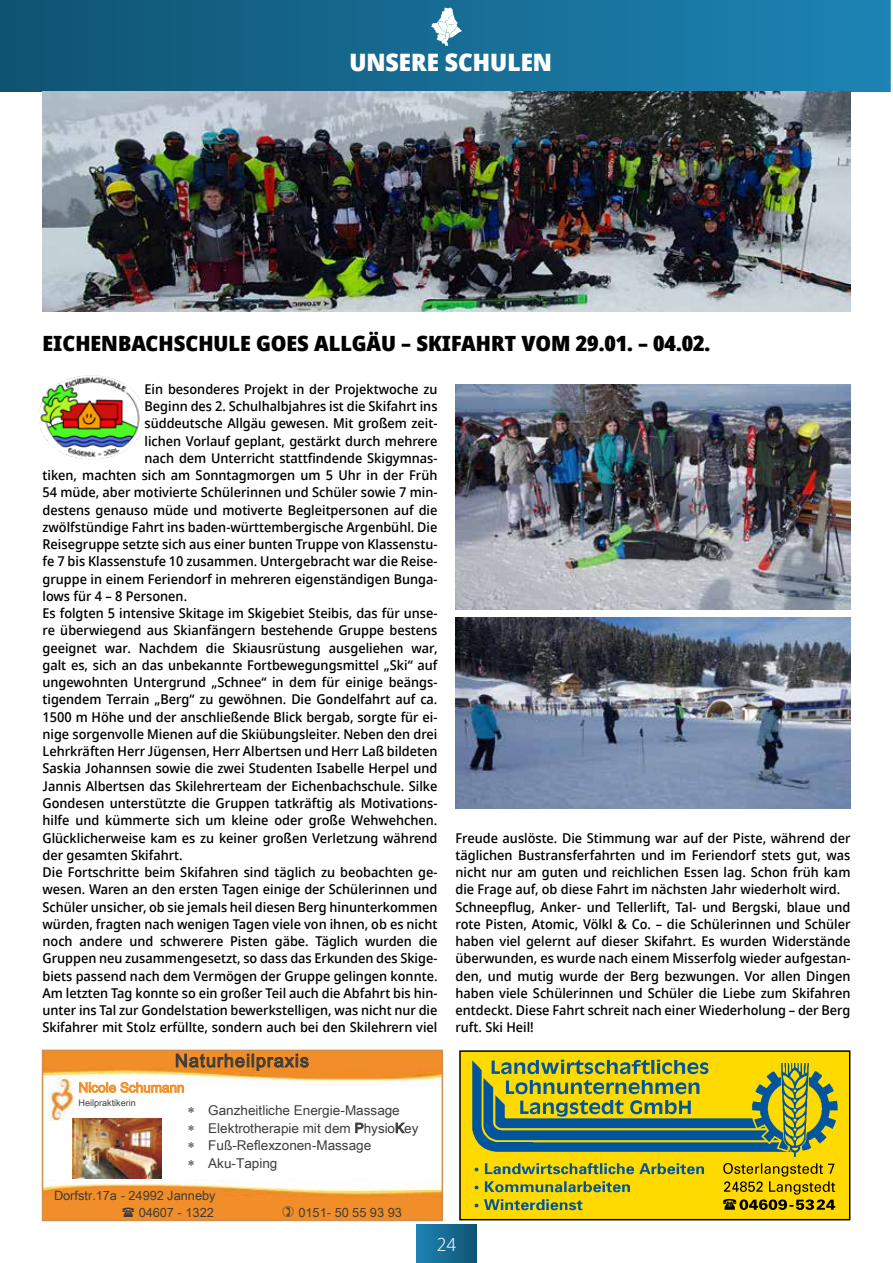
<style>
.page{position:relative;width:893px;height:1263px;background:#fff}
.page>*{position:absolute;margin:0;border:0;box-sizing:border-box;transform-origin:0 0}
.t1{font:900 24px "Avrile Sans";color:#fff}
.t2{font:900 21px "Avrile Sans";color:#000}
.t3{font:18px "Arial Unicode MS";letter-spacing:.055em;color:#3e3d3c}
.t4{font:300 18px "Avrile Sans";color:#fff}
.t5{font:500 13.5px/17.2px "Avrile Sans";color:#000}
.t6{font:13.5px/17.7px "Arial Unicode MS";letter-spacing:.005em;color:#3e3d3c}
.t7{font:13.5px "Arial Unicode MS";letter-spacing:.005em;color:#f28f2a}
.t8{font:12.75px/16.8px "Arial Unicode MS";letter-spacing:-.005em;color:#3e3d3c;text-align:right}
.t9{font:9px "Arial Unicode MS";color:#3e3d3c}
</style>
<div class="page">
<div style="left:417px;top:1225px;width:59px;height:38px;background:linear-gradient(to right,#1d84b5,#105472)"></div>
<div style="left:0;top:0;width:893px;height:91px;background:linear-gradient(to right,#105472,#1e84b5)"></div>
<svg style="left:431px;top:8px;width:31px;height:38px"></svg>
<img style="left:39px;top:375px;width:104px;height:85px">
<img style="left:455px;top:385px;width:395px;height:224px">
<img style="left:455px;top:618px;width:395px;height:191px">
<img style="left:43px;top:91px;width:807px;height:221px">
<img style="left:45px;top:1052px;width:395px;height:31px">
<img style="left:48px;top:1079px;width:26px;height:41px">
<img style="left:72px;top:1119px;width:89px;height:59px">
<img style="left:45px;top:1179px;width:395px;height:39px">
<div style="left:42px;top:1049px;width:401px;height:172px;border:2px solid #d09150"></div>
<div style="left:460px;top:1051px;width:390px;height:169px;background:#ffda00"></div>
<div style="left:459px;top:1050px;width:391px;height:170px;border:2px solid #000"></div>
<img style="left:472px;top:1060px;width:275px;height:92px">
<svg style="left:520px;top:1100px;width:171px;height:17px"></svg>
<svg style="left:506px;top:1080px;width:193px;height:14px"></svg>
<svg style="left:492px;top:1059px;width:216px;height:15px"></svg>
<img style="left:747px;top:1063px;width:91px;height:93px">
<svg style="left:751px;top:1115px;width:40px;height:38px"></svg>
<svg style="left:474px;top:1199px;width:108px;height:11px"></svg>
<svg style="left:474px;top:1181px;width:156px;height:11px"></svg>
<svg style="left:474px;top:1163px;width:230px;height:11px"></svg>
<svg style="left:723px;top:1163px;width:112px;height:47px"></svg>
<svg style="left:891px;top:0;width:2px;height:91px"></svg>
<svg style="left:123px;top:1207px;width:11px;height:9px"></svg>
<svg style="left:283px;top:1205px;width:11px;height:11px"></svg>
<h1 class="t1" style="left:349px;top:44px;width:204px">UNSERE SCHULEN</h1>
<h2 class="t2" style="left:43px;top:328px;width:669px">EICHENBACHSCHULE GOES ALLGÄU – SKIFAHRT VOM 29.01. – 04.02.</h2>
<p class="t5" style="left:145px;top:381px;width:294px">Ein besonderes Projekt in der Projektwoche zu</p>
<p class="t5" style="left:145px;top:398px;width:294px">Beginn des 2. Schulhalbjahres ist die Skifahrt ins</p>
<p class="t5" style="left:145px;top:415px;width:294px">süddeutsche Allgäu gewesen. Mit großem zeit-</p>
<p class="t5" style="left:145px;top:432px;width:294px">lichen Vorlauf geplant, gestärkt durch mehrere</p>
<p class="t5" style="left:145px;top:450px;width:294px">nach dem Unterricht stattfindende Skigymnas-</p>
<p class="t5" style="left:43px;top:467px;width:396px">tiken, machten sich am Sonntagmorgen um 5 Uhr in der Früh</p>
<p class="t5" style="left:43px;top:484px;width:396px">54 müde, aber motivierte Schülerinnen und Schüler sowie 7 min-</p>
<p class="t5" style="left:43px;top:501px;width:396px">destens genauso müde und motiverte Begleitpersonen auf die</p>
<p class="t5" style="left:43px;top:519px;width:396px">zwölfstündige Fahrt ins baden-württembergische Argenbühl. Die</p>
<p class="t5" style="left:43px;top:536px;width:396px">Reisegruppe setzte sich aus einer bunten Truppe von Klassenstu-</p>
<p class="t5" style="left:43px;top:553px;width:396px">fe 7 bis Klassenstufe 10 zusammen. Untergebracht war die Reise-</p>
<p class="t5" style="left:43px;top:570px;width:396px">gruppe in einem Feriendorf in mehreren eigenständigen Bunga-</p>
<p class="t5" style="left:43px;top:588px;width:146px">lows für 4 – 8 Personen.</p>
<p class="t5" style="left:43px;top:605px;width:396px">Es folgten 5 intensive Skitage im Skigebiet Steibis, das für unse-</p>
<p class="t5" style="left:43px;top:622px;width:396px">re überwiegend aus Skianfängern bestehende Gruppe bestens</p>
<p class="t5" style="left:43px;top:639px;width:396px">geeignet war. Nachdem die Skiausrüstung ausgeliehen war,</p>
<p class="t5" style="left:43px;top:657px;width:396px">galt es, sich an das unbekannte Fortbewegungsmittel „Ski“ auf</p>
<p class="t5" style="left:43px;top:674px;width:396px">ungewohnten Untergrund „Schnee“ in dem für einige beängs-</p>
<p class="t5" style="left:43px;top:691px;width:396px">tigendem Terrain „Berg“ zu gewöhnen. Die Gondelfahrt auf ca.</p>
<p class="t5" style="left:43px;top:708px;width:396px">1500 m Höhe und der anschließende Blick bergab, sorgte für ei-</p>
<p class="t5" style="left:43px;top:726px;width:396px">nige sorgenvolle Mienen auf die Skiübungsleiter. Neben den drei</p>
<p class="t5" style="left:43px;top:743px;width:396px">Lehrkräften Herr Jügensen, Herr Albertsen und Herr Laß bildeten</p>
<p class="t5" style="left:43px;top:760px;width:396px">Saskia Johannsen sowie die zwei Studenten Isabelle Herpel und</p>
<p class="t5" style="left:43px;top:777px;width:396px">Jannis Albertsen das Skilehrerteam der Eichenbachschule. Silke</p>
<p class="t5" style="left:43px;top:795px;width:396px">Gondesen unterstützte die Gruppen tatkräftig als Motivations-</p>
<p class="t5" style="left:43px;top:812px;width:396px">hilfe und kümmerte sich um kleine oder große Wehwehchen.</p>
<p class="t5" style="left:43px;top:829px;width:396px">Glücklicherweise kam es zu keiner großen Verletzung während</p>
<p class="t5" style="left:43px;top:846px;width:142px">der gesamten Skifahrt.</p>
<p class="t5" style="left:43px;top:864px;width:396px">Die Fortschritte beim Skifahren sind täglich zu beobachten ge-</p>
<p class="t5" style="left:43px;top:881px;width:396px">wesen. Waren an den ersten Tagen einige der Schülerinnen und</p>
<p class="t5" style="left:43px;top:898px;width:396px">Schüler unsicher, ob sie jemals heil diesen Berg hinunterkommen</p>
<p class="t5" style="left:43px;top:915px;width:396px">würden, fragten nach wenigen Tagen viele von ihnen, ob es nicht</p>
<p class="t5" style="left:43px;top:933px;width:396px">noch andere und schwerere Pisten gäbe. Täglich wurden die</p>
<p class="t5" style="left:43px;top:950px;width:396px">Gruppen neu zusammengesetzt, so dass das Erkunden des Skige-</p>
<p class="t5" style="left:43px;top:967px;width:396px">biets passend nach dem Vermögen der Gruppe gelingen konnte.</p>
<p class="t5" style="left:43px;top:984px;width:396px">Am letzten Tag konnte so ein großer Teil auch die Abfahrt bis hin-</p>
<p class="t5" style="left:43px;top:1002px;width:396px">unter ins Tal zur Gondelstation bewerkstelligen, was nicht nur die</p>
<p class="t5" style="left:43px;top:1019px;width:396px">Skifahrer mit Stolz erfüllte, sondern auch bei den Skilehrern viel</p>
<p class="t5" style="left:455px;top:829px;width:396px">Freude auslöste. Die Stimmung war auf der Piste, während der täglichen Bustransferfahrten und im Feriendorf stets gut, was nicht nur am guten und reichlichen Essen lag. Schon früh kam die Frage auf, ob diese Fahrt im nächsten Jahr wiederholt wird.<br>Schneepflug, Anker- und Tellerlift, Tal- und Bergski, blaue und rote Pisten, Atomic, Völkl &amp; Co. – die Schülerinnen und Schüler haben viel gelernt auf dieser Skifahrt. Es wurden Widerstände überwunden, es wurde nach einem Misserfolg wieder aufgestan&shy;den, und mutig wurde der Berg bezwungen. Vor allen Dingen haben viele Schülerinnen und Schüler die Liebe zum Skifahren entdeckt. Diese Fahrt schreit nach einer Wiederholung – der Berg ruft. Ski Heil!</p>
<h3 class="t3" style="left:175px;top:1047px;width:136px">Naturheilpraxis</h3>
<p class="t6" style="left:208px;top:1101px;width:212px">Ganzheitliche Energie-Massage<br>Elektrotherapie mit dem PhysioKey<br>Fuß-Reflexzonen-Massage<br>Aku-Taping</p>
<p class="t8" style="left:54px;top:1186px;width:163px">Dorfstr.17a - 24992 Janneby<br>04607 - 1322</p>
<p class="t7" style="left:79px;top:1078px;width:107px">Nicole Schumann</p>
<p class="t9" style="left:79px;top:1096px;width:59px">Heilpraktikerin</p>
<p class="t8" style="left:298px;top:1203px;width:105px">0151- 50 55 93 93</p>
<h3 class="t4" style="left:437px;top:1232px;width:21px">24</h3>
</div>
